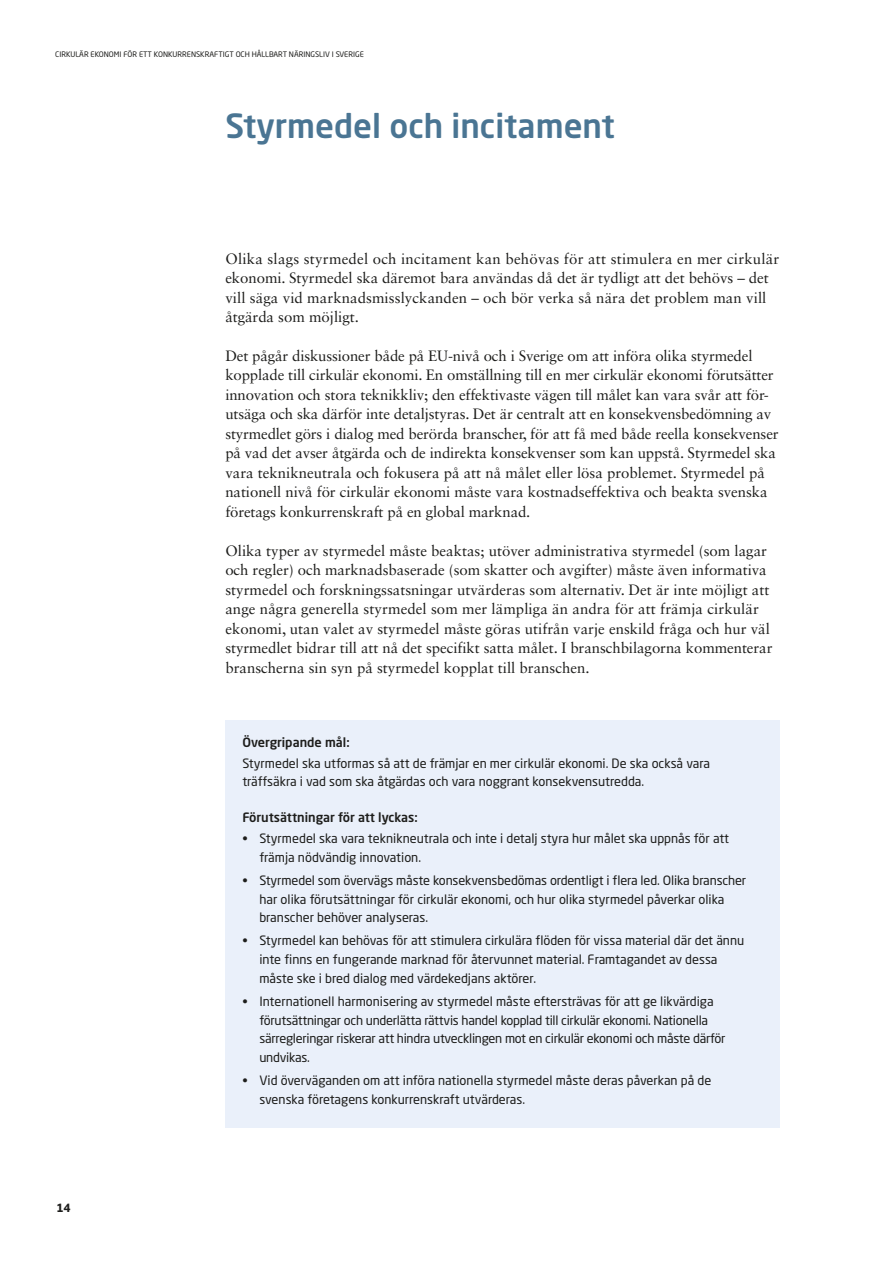
<style>
.page{position:relative;width:893px;height:1263px;background:#fff}
.page>*{position:absolute;margin:0;border:0;box-sizing:border-box;transform-origin:0 0}
.t1{font:500 33px "Neo Sans Pro";color:#4a7593}
.t2{font:15px/19.5px "Sabon LT Std";letter-spacing:-.005em;color:#1d1d1b}
.t3{font:12.75px/18.8px "Neo Sans Pro";color:#1d1d1b}
.t4{font:12.75px/18.8px "Neo Sans Pro";letter-spacing:-.02em;color:#1d1d1b}
.t5{font:500 12.75px "Neo Sans Pro";color:#1d1d1b}
.t6{font:700 11.25px "Neo Sans Pro";color:#1d1d1b}
.t7{font:7.5px "Neo Sans Pro";color:#1d1d1b}
</style>
<div class="page">
<div style="left:225px;top:720px;width:555px;height:407px;background:#eaf0fa"></div>
<p class="t7" style="left:55px;top:49px;width:310px">CIRKULÄR EKONOMI FÖR ETT KONKURRENSKRAFTIGT OCH HÅLLBART NÄRINGSLIV I SVERIGE</p>
<h1 class="t1" style="left:225px;top:105px;width:391px">Styrmedel och incitament</h1>
<p class="t2" style="left:225px;top:249px;width:556px">Olika slags styrmedel och incitament kan behövas för att stimulera en mer cirkulär ekonomi. Styrmedel ska däremot bara användas då det är tydligt att det behövs – det vill säga vid marknadsmisslyckanden – och bör verka så nära det problem man vill åtgärda som möjligt.</p>
<p class="t2" style="left:225px;top:346px;width:555px">Det pågår diskussioner både på EU-nivå och i Sverige om att införa olika styrmedel kopplade till cirkulär ekonomi. En omställning till en mer cirkulär ekonomi förutsätter innovation och stora teknikkliv; den effektivaste vägen till målet kan vara svår att för&shy;utsäga och ska därför inte detaljstyras. Det är centralt att en konsekvensbedömning av styrmedlet görs i dialog med berörda branscher, för att få med både reella konsekvenser på vad det avser åtgärda och de indirekta konsekvenser som kan uppstå. Styrmedel ska vara teknikneutrala och fokusera på att nå målet eller lösa problemet. Styrmedel på nationell nivå för cirkulär ekonomi måste vara kostnadseffektiva och beakta svenska företags konkurrenskraft på en global marknad.</p>
<p class="t2" style="left:225px;top:540px;width:549px">Olika typer av styrmedel måste beaktas; utöver administrativa styrmedel (som lagar och regler) och marknadsbaserade (som skatter och avgifter) måste även informativa styrmedel och forskningssatsningar utvärderas som alternativ. Det är inte möjligt att ange några generella styrmedel som mer lämpliga än andra för att främja cirkulär ekonomi, utan valet av styrmedel måste göras utifrån varje enskild fråga och hur väl styrmedlet bidrar till att nå det specifikt satta målet. I branschbilagorna kommenterar branscherna sin syn på styrmedel kopplat till branschen.</p>
<p class="t6" style="left:56px;top:1200px;width:16px">14</p>
<p class="t5" style="left:242px;top:734px;width:109px">Övergripande mål:</p>
<p class="t3" style="left:242px;top:753px;width:469px">Styrmedel ska utformas så att de främjar en mer cirkulär ekonomi. De ska också vara träffsäkra i vad som ska åtgärdas och vara noggrant konsekvensutredda.</p>
<p class="t5" style="left:242px;top:809px;width:177px">Förutsättningar för att lyckas:</p>
<p class="t3" style="left:259px;top:829px;width:471px;text-indent:-17px">• Styrmedel ska vara teknikneutrala och inte i detalj styra hur målet ska uppnås för att främja nödvändig innovation.</p>
<p class="t3" style="left:259px;top:870px;width:488px;text-indent:-17px">• Styrmedel som övervägs måste konsekvensbedömas ordentligt i flera led. Olika branscher har olika förutsättningar för cirkulär ekonomi, och hur olika styrmedel påverkar olika branscher behöver analyseras.</p>
<p class="t3" style="left:259px;top:931px;width:486px;text-indent:-17px">• Styrmedel kan behövas för att stimulera cirkulära flöden för vissa material där det ännu inte finns en fungerande marknad för återvunnet material. Framtagandet av dessa måste ske i bred dialog med värdekedjans aktörer.</p>
<p class="t4" style="left:259px;top:991px;width:468px;text-indent:-17px">• Internationell harmonisering av styrmedel måste eftersträvas för att ge likvärdiga förutsättningar och underlätta rättvis handel kopplad till cirkulär ekonomi. Nationella särregleringar riskerar att hindra utvecklingen mot en cirkulär ekonomi och måste därför undvikas.</p>
<p class="t3" style="left:259px;top:1071px;width:453px;text-indent:-17px">• Vid överväganden om att införa nationella styrmedel måste deras påverkan på de svenska företagens konkurrenskraft utvärderas.</p>
</div>
